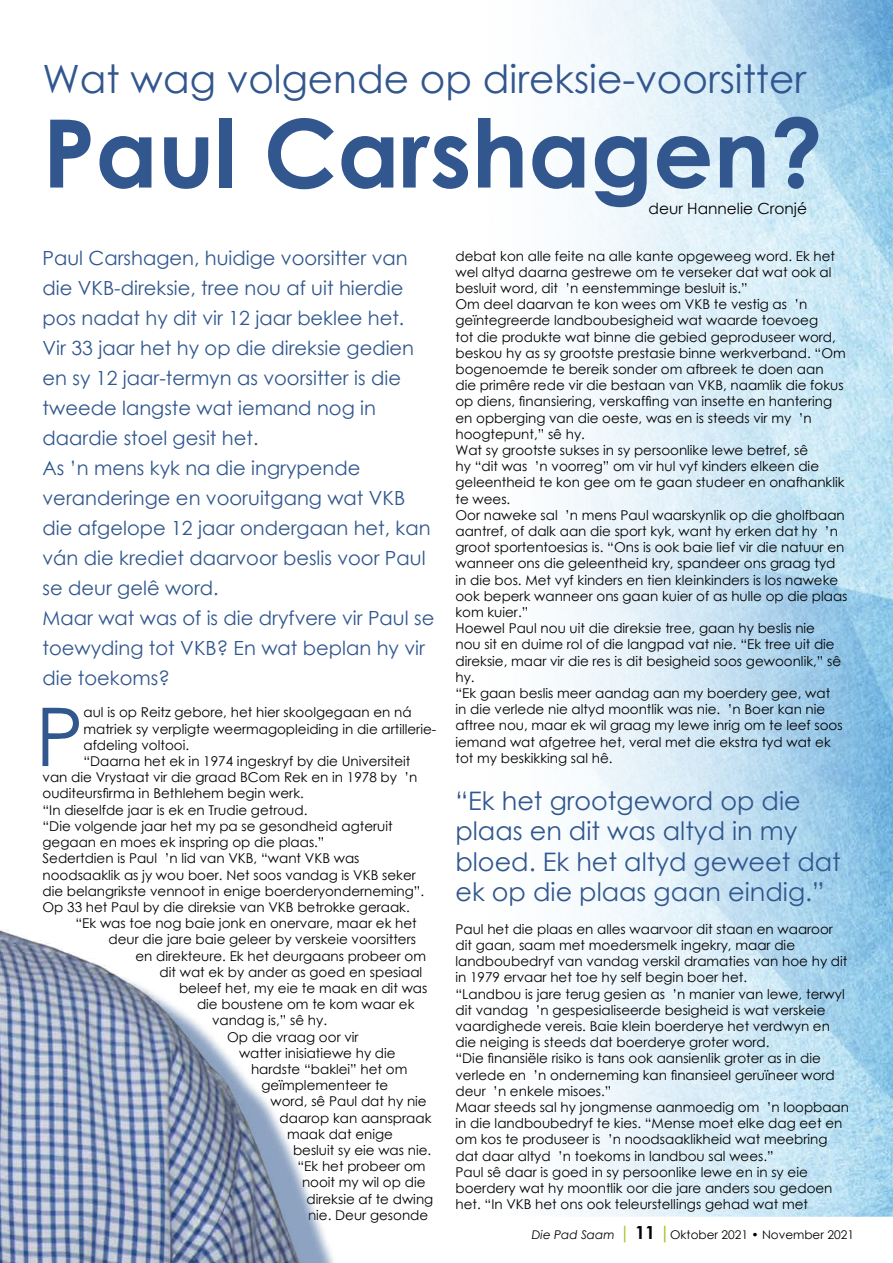
<style>
.page{position:relative;width:893px;height:1263px;background:#fff}
.page>*{position:absolute;margin:0;border:0;box-sizing:border-box;transform-origin:0 0}
.t1{font:700 94.5px "Century Gothic";color:#32568e}
.t2{font:81.15px "Century Gothic";color:#30578e}
.t3{font:39px "Century Gothic";color:#32568e}
.t4{font:25.5px/30.6px "Century Gothic";color:#30578e}
.t5{font:19.5px/30px "Century Gothic";color:#30578e}
.t6{font:15.3px "Century Gothic";color:#000}
.t7{font:13.5px/16.2px "Century Gothic";color:#000}
.t8{font:12px "Century Gothic";color:#000}
.s1{font-style:italic}
.s2{font-size:18px;color:#abc02c}
.s3{font-weight:700;font-size:18px}
.s4{font-weight:700;font-size:18px;color:#abc02c}
</style>
<div class="page">
<img style="left:562px;top:0;width:331px;height:1216px">
<img style="left:0;top:929px;width:335px;height:334px">
<h3 class="t3" style="left:43px;top:52px;width:765px">Wat wag volgende op direksie-voorsitter</h3>
<h1 class="t1" style="left:43px;top:82px;width:782px">Paul Carshagen?</h1>
<p class="t6" style="left:648px;top:197px;width:160px">deur Hannelie Cronjé</p>
<p class="t5" style="left:43px;top:243px;width:393px">Paul Carshagen, huidige voorsitter van die VKB-direksie, tree nou af uit hierdie pos nadat hy dit vir 12 jaar beklee het.<br>Vir 33 jaar het hy op die direksie gedien en sy 12 jaar-termyn as voorsitter is die tweede langste wat iemand nog in daardie stoel gesit het.<br>As ’n mens kyk na die ingrypende veranderinge en vooruitgang wat VKB die afgelope 12 jaar ondergaan het, kan ván die krediet daarvoor beslis voor Paul se deur gelê word.<br>Maar wat was of is die dryfvere vir Paul se toewyding tot VKB? En wat beplan hy vir die toekoms?</p>
<h2 class="t2" style="left:35px;top:680px;width:50px">P</h2>
<p class="t7" style="left:83px;top:704px;width:330px">aul is op Reitz gebore, het hier skoolgegaan en ná</p>
<p class="t7" style="left:83px;top:720px;width:354px">matriek sy verpligte weermagopleiding in die artillerie-</p>
<p class="t7" style="left:83px;top:737px;width:107px">afdeling voltooi.</p>
<p class="t7" style="left:83px;top:753px;width:328px">“Daarna het ek in 1974 ingeskryf by die Universiteit</p>
<p class="t7" style="left:43px;top:769px;width:376px">van die Vrystaat vir die graad BCom Rek en in 1978 by ’n</p>
<p class="t7" style="left:43px;top:785px;width:263px">ouditeursfirma in Bethlehem begin werk.</p>
<p class="t7" style="left:43px;top:801px;width:266px">“In dieselfde jaar is ek en Trudie getroud.</p>
<p class="t7" style="left:43px;top:818px;width:352px">“Die volgende jaar het my pa se gesondheid agteruit</p>
<p class="t7" style="left:43px;top:834px;width:283px">gegaan en moes ek inspring op die plaas.”</p>
<p class="t7" style="left:43px;top:850px;width:318px">Sedertdien is Paul ’n lid van VKB, “want VKB was</p>
<p class="t7" style="left:43px;top:866px;width:375px">noodsaaklik as jy wou boer. Net soos vandag is VKB seker</p>
<p class="t7" style="left:43px;top:882px;width:383px">die belangrikste vennoot in enige boerderyonderneming”.</p>
<p class="t7" style="left:43px;top:899px;width:369px">Op 33 het Paul by die direksie van VKB betrokke geraak.</p>
<p class="t7" style="left:76px;top:915px;width:343px">“Ek was toe nog baie jonk en onervare, maar ek het</p>
<p class="t7" style="left:109px;top:931px;width:309px">deur die jare baie geleer by verskeie voorsitters</p>
<p class="t7" style="left:136px;top:947px;width:292px">en direkteure. Ek het deurgaans probeer om</p>
<p class="t7" style="left:160px;top:963px;width:264px">dit wat ek by ander as goed en spesiaal</p>
<p class="t7" style="left:179px;top:980px;width:250px">beleef het, my eie te maak en dit was</p>
<p class="t7" style="left:197px;top:996px;width:219px">die boustene om te kom waar ek</p>
<p class="t7" style="left:212px;top:1012px;width:117px">vandag is,” sê hy.</p>
<p class="t7" style="left:227px;top:1028px;width:133px">Op die vraag oor vir</p>
<p class="t7" style="left:239px;top:1044px;width:158px">watter inisiatiewe hy die</p>
<p class="t7" style="left:251px;top:1061px;width:158px">hardste “baklei” het om</p>
<p class="t7" style="left:262px;top:1077px;width:128px">geïmplementeer te</p>
<p class="t7" style="left:271px;top:1093px;width:158px">word, sê Paul dat hy nie</p>
<p class="t7" style="left:280px;top:1109px;width:153px">daarop kan aanspraak</p>
<p class="t7" style="left:287px;top:1125px;width:107px">maak dat enige</p>
<p class="t7" style="left:293px;top:1142px;width:140px">besluit sy eie was nie.</p>
<p class="t7" style="left:298px;top:1158px;width:130px">“Ek het probeer om</p>
<p class="t7" style="left:302px;top:1174px;width:125px">nooit my wil op die</p>
<p class="t7" style="left:307px;top:1190px;width:128px">direksie af te dwing</p>
<p class="t7" style="left:308px;top:1206px;width:122px">nie. Deur gesonde</p>
<p class="t7" style="left:455px;top:247px;width:394px">debat kon alle feite na alle kante opgeweeg word. Ek het wel altyd daarna gestrewe om te verseker dat wat ook al besluit word, dit ’n eenstemminge besluit is.”<br>Om deel daarvan te kon wees om VKB te vestig as ’n geïntegreerde landboubesigheid wat waarde toevoeg<br>tot die produkte wat binne die gebied geproduseer word, beskou hy as sy grootste prestasie binne werkverband. “Om bogenoemde te bereik sonder om afbreek te doen aan die primêre rede vir die bestaan van VKB, naamlik die fokus op diens, finansiering, verskaffing van insette en hantering en opberging van die oeste, was en is steeds vir my ’n hoogtepunt,” sê hy.<br>Wat sy grootste sukses in sy persoonlike lewe betref, sê<br>hy “dit was ’n voorreg” om vir hul vyf kinders elkeen die geleentheid te kon gee om te gaan studeer en onafhanklik te wees.<br>Oor naweke sal ’n mens Paul waarskynlik op die gholfbaan aantref, of dalk aan die sport kyk, want hy erken dat hy ’n groot sportentoesias is. “Ons is ook baie lief vir die natuur en wanneer ons die geleentheid kry, spandeer ons graag tyd in die bos. Met vyf kinders en tien kleinkinders is los naweke ook beperk wanneer ons gaan kuier of as hulle op die plaas kom kuier.”<br>Hoewel Paul nou uit die direksie tree, gaan hy beslis nie<br>nou sit en duime rol of die langpad vat nie. “Ek tree uit die direksie, maar vir die res is dit besigheid soos gewoonlik,” sê hy.<br>“Ek gaan beslis meer aandag aan my boerdery gee, wat<br>in die verlede nie altyd moontlik was nie. ’n Boer kan nie aftree nou, maar ek wil graag my lewe inrig om te leef soos iemand wat afgetree het, veral met die ekstra tyd wat ek tot my beskikking sal hê.</p>
<h3 class="t4" style="left:455px;top:785px;width:387px">“Ek het grootgeword op die plaas en dit was altyd in my bloed. Ek het altyd geweet dat ek op die plaas gaan eindig.”</h3>
<p class="t7" style="left:455px;top:921px;width:395px">Paul het die plaas en alles waarvoor dit staan en waaroor dit gaan, saam met moedersmelk ingekry, maar die landboubedryf van vandag verskil dramaties van hoe hy dit in 1979 ervaar het toe hy self begin boer het.<br>“Landbou is jare terug gesien as ’n manier van lewe, terwyl dit vandag ’n gespesialiseerde besigheid is wat verskeie vaardighede vereis. Baie klein boerderye het verdwyn en die neiging is steeds dat boerderye groter word.<br>“Die finansiële risiko is tans ook aansienlik groter as in die verlede en ’n onderneming kan finansieel geruïneer word deur ’n enkele misoes.”<br>Maar steeds sal hy jongmense aanmoedig om ’n loopbaan in die landboubedryf te kies. “Mense moet elke dag eet en om kos te produseer is ’n noodsaaklikheid wat meebring dat daar altyd ’n toekoms in landbou sal wees.”<br>Paul sê daar is goed in sy persoonlike lewe en in sy eie boerdery wat hy moontlik oor die jare anders sou gedoen het. “In VKB het ons ook teleurstellings gehad wat met</p>
<p class="t8" style="left:532px;top:1227px;width:324px"><span class="s1">Die Pad Saam</span> <span class="s2">|</span> <span class="s3">11</span> <span class="s4">|</span>Oktober 2021 • November 2021</p>
</div>
